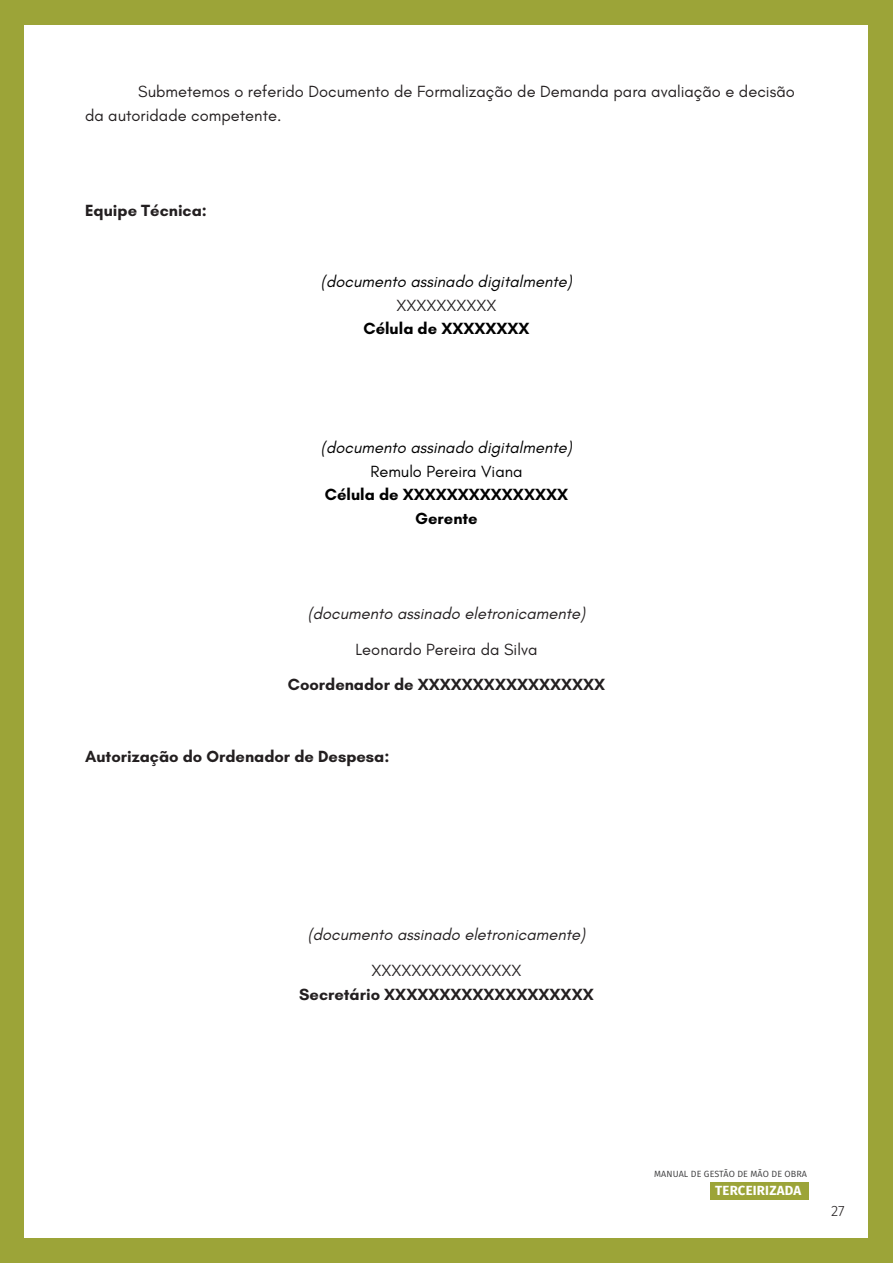
<style>
.page{position:relative;width:893px;height:1263px;background:#9ca438}
.page>*{position:absolute;margin:0;border:0;box-sizing:border-box;transform-origin:0 0}
.t1{font:16.5px/23.7px "Glacial Indifference";color:#231f20}
.t2{font:700 16.5px "Glacial Indifference";color:#231f20}
.t3{font:italic 16.5px "Glacial Indifference";color:#231f20}
.t4{font:italic 16.5px "Glacial Indifference";color:#000}
.t5{font:700 16.5px/23.7px "Glacial Indifference";color:#000;text-align:center}
.t6{font:16.5px "Glacial Indifference";color:#000}
.t7{font:300 15px "Fira Sans";color:#231f20}
.t8{font:700 13.2px "Fira Sans";letter-spacing:.015em;color:#fff}
.t9{font:9px "Fira Sans";letter-spacing:.01em;color:#3c3c3d}
</style>
<div class="page">
<div style="left:24px;top:25px;width:844px;height:1213px;background:#fff"></div>
<div style="left:710px;top:1182px;width:98px;height:17px;background:#9ca438"></div>
<p class="t1" style="left:85px;top:80px;width:711px;text-indent:53px">Submetemos o referido Documento de Formalização de Demanda para avaliação e decisão da autoridade competente.</p>
<p class="t2" style="left:85px;top:200px;width:123px">Equipe Técnica:</p>
<p class="t4" style="left:321px;top:272px;width:253px">(documento assinado digitalmente)</p>
<p class="t1" style="left:396px;top:294px;width:101px">XXXXXXXXXX</p>
<p class="t5" style="left:363px;top:317px;width:168px">Célula de XXXXXXXX</p>
<p class="t4" style="left:321px;top:438px;width:253px">(documento assinado digitalmente)</p>
<p class="t6" style="left:370px;top:462px;width:154px">Remulo Pereira Viana</p>
<p class="t5" style="left:325px;top:483px;width:245px">Célula de XXXXXXXXXXXXXXX<br>Gerente</p>
<p class="t3" style="left:308px;top:604px;width:279px">(documento assinado eletronicamente)</p>
<p class="t1" style="left:356px;top:637px;width:183px">Leonardo Pereira da Silva</p>
<p class="t2" style="left:288px;top:674px;width:319px">Coordenador de XXXXXXXXXXXXXXXXX</p>
<p class="t2" style="left:85px;top:746px;width:306px">Autorização do Ordenador de Despesa:</p>
<p class="t3" style="left:308px;top:925px;width:279px">(documento assinado eletronicamente)</p>
<p class="t1" style="left:371px;top:959px;width:151px">XXXXXXXXXXXXXXX</p>
<p class="t2" style="left:299px;top:984px;width:296px">Secretário XXXXXXXXXXXXXXXXXXX</p>
<p class="t9" style="left:654px;top:1167px;width:154px">MANUAL DE GESTÃO DE MÃO DE OBRA</p>
<p class="t8" style="left:715px;top:1179px;width:88px">TERCEIRIZADA</p>
<p class="t7" style="left:831px;top:1200px;width:15px">27</p>
</div>
